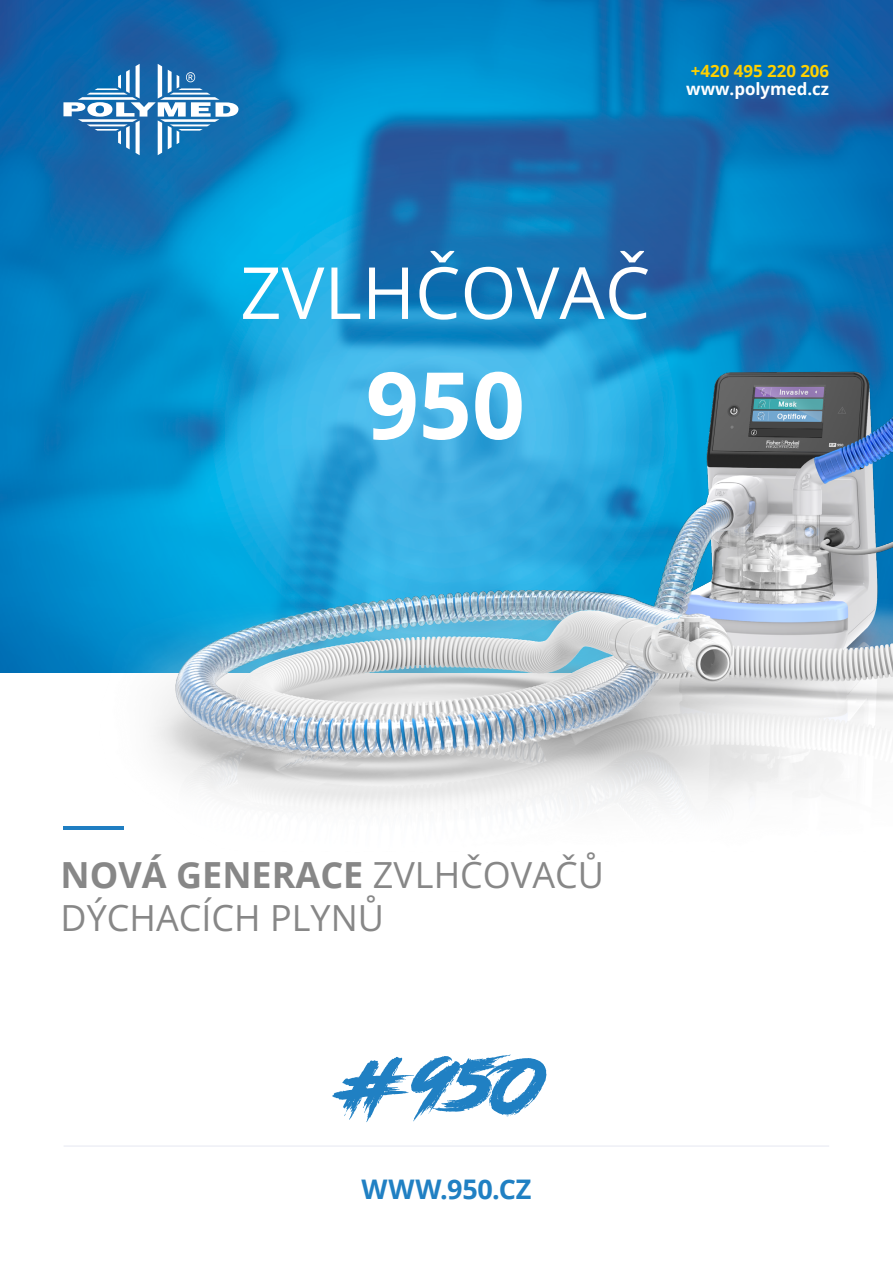
<style>
.page{position:relative;width:893px;height:1263px;background:#fff}
.page>*{position:absolute;margin:0;border:0;box-sizing:border-box;transform-origin:0 0}
.t1{font:700 93px "Open Sans";color:#fff}
.t2{font:75px "Road Rage";color:#2080c3}
.t3{font:72px "Open Sans";color:#fff}
.t4{font:700 36px "Open Sans";color:#878787}
.t5{font:36px "Open Sans";color:#878787}
.Product_Name{font:700 27px "Open Sans";letter-spacing:-.005em;color:#2080c3}
.t6{font:700 16.8px "Open Sans";color:#fff}
.t7{font:700 16.8px "Open Sans";color:#ffd000}
.s1{font-weight:400}
</style>
<div class="page">
<img style="left:0;top:0;width:893px;height:672px">
<svg style="left:63px;top:64px;width:175px;height:91px"></svg>
<hr style="left:64px;top:1146px;width:765px;height:1px;background:#7780b4">
<img style="left:61px;top:333px;width:832px;height:497px">
<hr style="left:63px;top:826px;width:61px;height:3px;background:#1f7ec2">
<p class="t7" style="left:691px;top:59px;width:140px">+420 495 220 206</p>
<p class="t6" style="left:686px;top:77px;width:144px">www.polymed.cz</p>
<p class="t3" style="left:240px;top:243px;width:411px">ZVLHČOVAČ</p>
<p class="t1" style="left:366px;top:340px;width:161px">950</p>
<p class="t4" style="left:61px;top:849px;width:545px">NOVÁ GENERACE <span class="s1">ZVLHČOVAČŮ</span></p>
<p class="t5" style="left:61px;top:893px;width:325px">DÝCHACÍCH PLYNŮ</p>
<p class="t2" style="left:335px;top:1027px;width:207px">#95O</p>
<p class="Product_Name" style="left:361px;top:1170px;width:171px">WWW.950.CZ</p>
</div>
